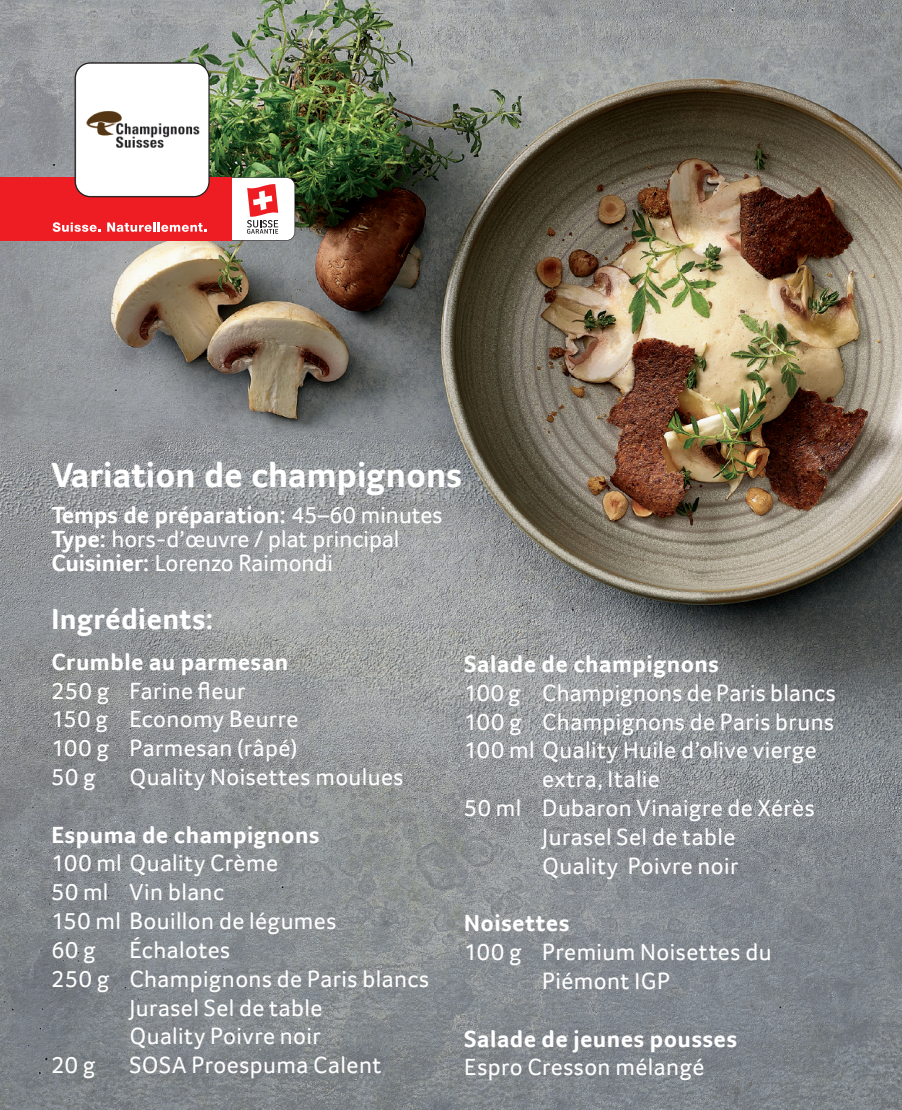
<style>
.page{position:relative;width:902px;height:1110px;background:#fff}
.page>*{position:absolute;margin:0;border:0;box-sizing:border-box;transform-origin:0 0}
.t1{font:700 36px "Transgourmet";color:#fff}
.t2{font:700 30px "Transgourmet";letter-spacing:.015em;color:#fff}
.t3{font:24px/28.8px "Transgourmet";letter-spacing:.015em;color:#fff}
.t4{font:700 24px "Transgourmet";letter-spacing:.02em;color:#fff}
.t5{font:700 24px "Transgourmet";color:#fff}
.s1{font-weight:400}
.s2{font-weight:700}
</style>
<div class="page">
<img style="left:0;top:0;width:901px;height:1109px">
<div style="left:0;top:177px;width:231px;height:64px;background:#ee1d23"></div>
<svg style="left:53px;top:222px;width:48px;height:10px"></svg>
<svg style="left:107px;top:177px;width:188px;height:64px"></svg>
<img style="left:75px;top:63px;width:134px;height:134px">
<div style="left:75px;top:62px;width:134px;height:135px;border:1px solid #231f20;border-radius:15px"></div>
<p class="t1" style="left:51px;top:454px;width:412px">Variation de champignons</p>
<p class="t5" style="left:51px;top:501px;width:392px">Temps de préparation: <span class="s1">45–60 minutes</span></p>
<p class="t3" style="left:51px;top:524px;width:349px"><span class="s2">Type:</span> hors-d’œuvre / plat principal</p>
<p class="t3" style="left:51px;top:548px;width:283px"><span class="s2">Cuisinier:</span> Lorenzo Raimondi</p>
<p class="t2" style="left:51px;top:601px;width:163px">Ingrédients:</p>
<p class="t4" style="left:51px;top:647px;width:238px">Crumble au parmesan</p>
<p class="t3" style="left:51px;top:675px;width:195px">250 g Farine fleur</p>
<p class="t3" style="left:51px;top:704px;width:248px">150 g Economy Beurre</p>
<p class="t3" style="left:51px;top:733px;width:247px">100 g Parmesan (râpé)</p>
<p class="t3" style="left:51px;top:762px;width:46px">50 g</p>
<p class="t3" style="left:129px;top:762px;width:276px">Quality Noisettes moulues</p>
<p class="t4" style="left:51px;top:820px;width:269px">Espuma de champignons</p>
<p class="t3" style="left:51px;top:848px;width:228px">100 ml Quality Crème</p>
<p class="t3" style="left:51px;top:877px;width:174px">50 ml Vin blanc</p>
<p class="t3" style="left:51px;top:906px;width:286px">150 ml Bouillon de légumes</p>
<p class="t3" style="left:51px;top:935px;width:46px">60 g</p>
<p class="t3" style="left:129px;top:935px;width:102px">Échalotes</p>
<p class="t3" style="left:129px;top:963px;width:301px;text-indent:-78px">250 g Champignons de Paris blancs<br>Jurasel Sel de table</p>
<p class="t3" style="left:129px;top:1021px;width:193px">Quality Poivre noir</p>
<p class="t3" style="left:51px;top:1050px;width:46px">20 g</p>
<p class="t3" style="left:129px;top:1050px;width:253px">SOSA Proespuma Calent</p>
<p class="t4" style="left:464px;top:649px;width:256px">Salade de champignons</p>
<p class="t3" style="left:464px;top:678px;width:373px">100 g Champignons de Paris blancs</p>
<p class="t3" style="left:464px;top:706px;width:371px">100 g Champignons de Paris bruns</p>
<p class="t3" style="left:464px;top:735px;width:354px">100 ml Quality Huile d’olive vierge</p>
<p class="t3" style="left:542px;top:764px;width:119px">extra, Italie</p>
<p class="t3" style="left:464px;top:793px;width:352px">50 ml Dubaron Vinaigre de Xérès</p>
<p class="t3" style="left:542px;top:822px;width:194px">Jurasel Sel de table</p>
<p class="t3" style="left:542px;top:850px;width:197px">Quality Poivre noir</p>
<p class="t4" style="left:464px;top:908px;width:107px">Noisettes</p>
<p class="t3" style="left:542px;top:937px;width:231px;text-indent:-78px">100 g Premium Noisettes du<br>Piémont IGP</p>
<p class="t4" style="left:464px;top:1024px;width:274px">Salade de jeunes pousses</p>
<p class="t3" style="left:464px;top:1052px;width:241px">Espro Cresson mélangé</p>
</div>
